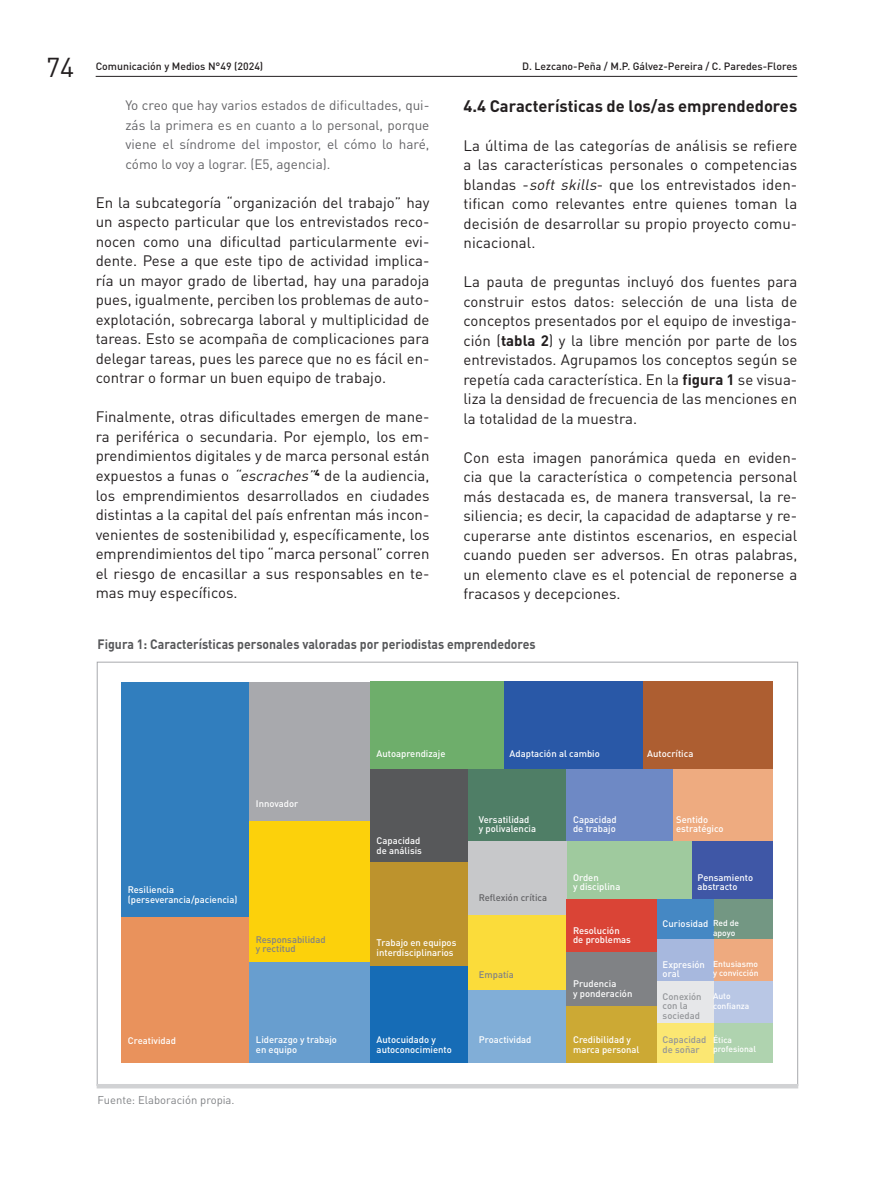
<style>
.page{position:relative;width:893px;height:1191px;background:#fff}
.page>*{position:absolute;margin:0;border:0;box-sizing:border-box;transform-origin:0 0}
.t1{font:27px "DIN Pro";color:#231f20}
.t2{font:700 16.5px "DIN Pro";color:#231f20}
.t3{font:15px/19.5px "DIN Pro";color:#231f20;text-align:justify}
.t4{font:13.5px/19.5px "DIN Pro";color:#636366;text-align:justify}
.t5{font:700 13.5px "DIN Pro";color:#57585a;scale:.91 1}
.t6{font:11.25px "DIN Pro";color:#808285}
.t7{font:500 10.5px "DIN Pro";color:#231f20}
.t8{font:500 9.45px/9.4px "DIN Pro";color:#fff}
.t9{font:500 9.45px/9.4px "DIN Pro";color:#939598}
.t10{font:500 9.45px/9.4px "DIN Pro";color:#808285}
.t11{font:500 9.45px "DIN Pro";color:#636366}
.t12{font:500 8.55px/9.4px "DIN Pro";color:#fff}
.s1{font-style:italic}
.s2{font-weight:700}
</style>
<div class="page">
<hr style="left:96px;top:76px;width:701px;height:1px;background:#231f20">
<div style="left:249px;top:681px;width:121px;height:140px;background:#a8a9ad"></div>
<div style="left:249px;top:961px;width:121px;height:102px;background:#689ecf"></div>
<div style="left:249px;top:821px;width:121px;height:140px;background:#fcd10b"></div>
<div style="left:370px;top:769px;width:98px;height:95px;background:#57585a"></div>
<div style="left:370px;top:966px;width:98px;height:97px;background:#166cb6"></div>
<div style="left:370px;top:863px;width:98px;height:103px;background:#bd932d"></div>
<div style="left:370px;top:681px;width:134px;height:88px;background:#6eae6b"></div>
<div style="left:504px;top:681px;width:139px;height:88px;background:#2958a7"></div>
<div style="left:643px;top:681px;width:129px;height:88px;background:#ad5e31"></div>
<div style="left:468px;top:840px;width:99px;height:75px;background:#c7c8ca"></div>
<div style="left:468px;top:990px;width:99px;height:73px;background:#81aed7"></div>
<div style="left:468px;top:915px;width:99px;height:75px;background:#fbdc3a"></div>
<div style="left:468px;top:769px;width:99px;height:71px;background:#4f7e66"></div>
<div style="left:567px;top:769px;width:106px;height:71px;background:#6e89c5"></div>
<div style="left:673px;top:769px;width:99px;height:71px;background:#eeab80"></div>
<div style="left:567px;top:840px;width:125px;height:59px;background:#9fca9e"></div>
<div style="left:692px;top:840px;width:80px;height:59px;background:#3f57a6"></div>
<div style="left:567px;top:899px;width:90px;height:53px;background:#da4436"></div>
<div style="left:567px;top:1004px;width:90px;height:59px;background:#cca934"></div>
<div style="left:567px;top:952px;width:90px;height:53px;background:#808285"></div>
<div style="left:657px;top:939px;width:59px;height:41px;background:#a7b8de"></div>
<div style="left:657px;top:1022px;width:59px;height:41px;background:#fbe772"></div>
<div style="left:657px;top:980px;width:59px;height:42px;background:#e6e7e9"></div>
<div style="left:657px;top:899px;width:59px;height:40px;background:#4588c4"></div>
<div style="left:713px;top:939px;width:59px;height:41px;background:#eeaa7f"></div>
<div style="left:713px;top:1022px;width:59px;height:41px;background:#afd3af"></div>
<div style="left:713px;top:980px;width:59px;height:42px;background:#b9c7e5"></div>
<div style="left:713px;top:899px;width:59px;height:40px;background:#739783"></div>
<hr style="left:97px;top:1084px;width:701px;height:4px;background:#d1d2d4">
<div style="left:121px;top:682px;width:128px;height:235px;background:#317ebe"></div>
<div style="left:121px;top:917px;width:128px;height:146px;background:#e9925c"></div>
<h1 class="t1" style="left:46px;top:48px;width:30px">74</h1>
<p class="t7" style="left:96px;top:57px;width:169px">Comunicación y Medios N°49 (2024)</p>
<p class="t7" style="left:522px;top:57px;width:277px">D. Lezcano-Peña / M.P. Gálvez-Pereira / C. Paredes-Flores</p>
<p class="t4" style="left:125px;top:95px;width:306px">Yo creo que hay varios estados de dificultades, qui&shy;zás la primera es en cuanto a lo personal, porque viene el síndrome del impostor, el cómo lo haré, cómo lo voy a lograr. (E5, agencia).</p>
<p class="t3" style="left:96px;top:192px;width:335px">En la subcategoría “organización del trabajo” hay un aspecto particular que los entrevistados reco&shy;nocen como una dificultad particularmente evi&shy;dente. Pese a que este tipo de actividad implica&shy;ría un mayor grado de libertad, hay una paradoja pues, igualmente, perciben los problemas de auto&shy;explotación, sobrecarga laboral y multiplicidad de tareas. Esto se acompaña de complicaciones para delegar tareas, pues les parece que no es fácil en&shy;contrar o formar un buen equipo de trabajo.</p>
<p class="t3" style="left:96px;top:407px;width:335px">Finalmente, otras dificultades emergen de mane&shy;ra periférica o secundaria. Por ejemplo, los em&shy;prendimientos digitales y de marca personal están expuestos a funas o <span class="s1">“escraches”</span><sup>4</sup> de la audiencia, los emprendimientos desarrollados en ciudades distintas a la capital del país enfrentan más incon&shy;venientes de sostenibilidad y, específicamente, los emprendimientos del tipo “marca personal” corren el riesgo de encasillar a sus responsables en te&shy;mas muy específicos.</p>
<p class="t2" style="left:463px;top:92px;width:335px">4.4 Características de los/as emprendedores</p>
<p class="t3" style="left:463px;top:135px;width:335px">La última de las categorías de análisis se refiere a las características personales o competencias blandas -<span class="s1">soft skills</span>- que los entrevistados iden&shy;tifican como relevantes entre quienes toman la decisión de desarrollar su propio proyecto comu&shy;nicacional.</p>
<p class="t3" style="left:463px;top:271px;width:335px">La pauta de preguntas incluyó dos fuentes para construir estos datos: selección de una lista de conceptos presentados por el equipo de investiga&shy;ción (<span class="s2">tabla 2</span>) y la libre mención por parte de los entrevistados. Agrupamos los conceptos según se repetía cada característica. En la <span class="s2">figura 1</span> se visua&shy;liza la densidad de frecuencia de las menciones en la totalidad de la muestra.</p>
<p class="t3" style="left:463px;top:447px;width:335px">Con esta imagen panorámica queda en eviden&shy;cia que la característica o competencia personal más destacada es, de manera transversal, la re&shy;siliencia; es decir, la capacidad de adaptarse y re&shy;cuperarse ante distintos escenarios, en especial cuando pueden ser adversos. En otras palabras, un elemento clave es el potencial de reponerse a fracasos y decepciones.</p>
<p class="t5" style="left:98px;top:632px;width:483px">Figura 1: Características personales valoradas por periodistas emprendedores</p>
<p class="t8" style="left:256px;top:797px;width:44px">Innovador</p>
<p class="t8" style="left:128px;top:884px;width:111px">Resiliencia (perseverancia/paciencia)</p>
<p class="t10" style="left:256px;top:933px;width:71px">Responsabilidad y rectitud</p>
<p class="t8" style="left:128px;top:1034px;width:50px">Creatividad</p>
<p class="t6" style="left:98px;top:1092px;width:139px">Fuente: Elaboración propia.</p>
<p class="t8" style="left:256px;top:1034px;width:83px">Liderazgo y trabajo en equipo</p>
<p class="t8" style="left:377px;top:747px;width:70px">Autoaprendizaje</p>
<p class="t8" style="left:510px;top:747px;width:92px">Adaptación al cambio</p>
<p class="t8" style="left:647px;top:747px;width:48px">Autocrítica</p>
<p class="t8" style="left:377px;top:835px;width:47px">Capacidad de análisis</p>
<p class="t8" style="left:377px;top:937px;width:81px">Trabajo en equipos interdisciplinarios</p>
<p class="t8" style="left:479px;top:813px;width:59px">Versatilidad<br>y polivalencia</p>
<p class="t11" style="left:479px;top:890px;width:70px">Reflexión crítica</p>
<p class="t10" style="left:479px;top:969px;width:36px">Empatía</p>
<p class="t8" style="left:377px;top:1034px;width:77px">Autocuidado y autoconocimiento</p>
<p class="t8" style="left:479px;top:1034px;width:54px">Proactividad</p>
<p class="t8" style="left:573px;top:813px;width:45px">Capacidad de trabajo</p>
<p class="t8" style="left:676px;top:813px;width:49px">Sentido estratégico</p>
<p class="t8" style="left:573px;top:871px;width:49px">Orden<br>y disciplina</p>
<p class="t8" style="left:697px;top:871px;width:57px">Pensamiento abstracto</p>
<p class="t8" style="left:573px;top:924px;width:59px">Resolución de problemas</p>
<p class="t8" style="left:573px;top:978px;width:61px">Prudencia<br>y ponderación</p>
<p class="t8" style="left:573px;top:1034px;width:68px">Credibilidad y marca personal</p>
<p class="t8" style="left:663px;top:917px;width:47px">Curiosidad</p>
<p class="t8" style="left:663px;top:958px;width:44px">Expresión oral</p>
<p class="t9" style="left:663px;top:990px;width:40px">Conexión con la sociedad</p>
<p class="t9" style="left:663px;top:1034px;width:45px">Capacidad de soñar</p>
<p class="t12" style="left:713px;top:917px;width:27px">Red de apoyo</p>
<p class="t12" style="left:713px;top:958px;width:47px">Entusiasmo y convicción</p>
<p class="t12" style="left:713px;top:990px;width:38px">Auto confianza</p>
<p class="t12" style="left:713px;top:1034px;width:45px">Ética profesional</p>
</div>
